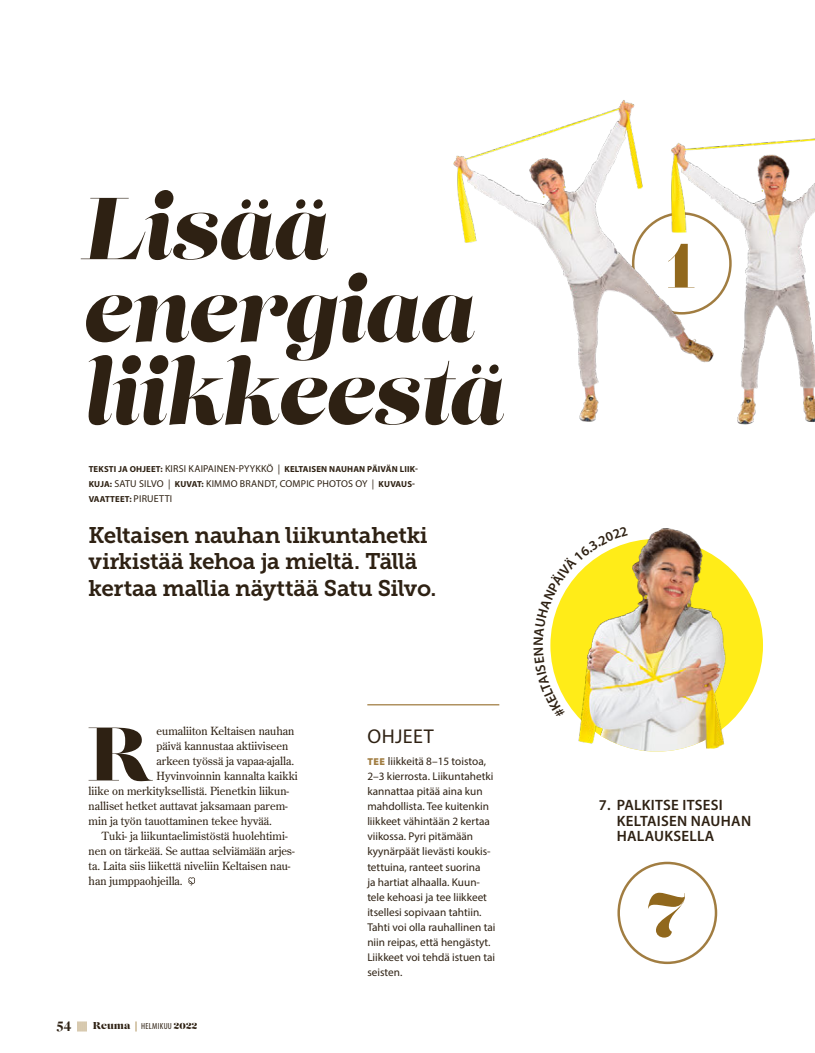
<style>
.page{position:relative;width:815px;height:1053px;background:#fff}
.page>*{position:absolute;margin:0;border:0;box-sizing:border-box;transform-origin:0 0}
._01_otsikko_1{font:italic 87.5px/82.5px "Lust";letter-spacing:-.015em;color:#2e2113}
._01_leipis_0_-_anfan{font:75.5px "Lust Didone";color:#2e2113}
._01_nosto{font:62.5px "Lust Didone";color:#91681d}
._01_Ingressi{font:22.5px/26.2px "Museo Slab 700";letter-spacing:-.015em;color:#2e2113}
._03_faktaboksi_otsik{font:20px "Myriad Pro";letter-spacing:.02em;color:#2e2113}
.t1{font:600 15px/15px "Myriad Pro";letter-spacing:.02em;color:#2e2113}
._02_kainalo_leipis_0{font:11.25px/15px "Myriad Pro";color:#2e2113}
._01_leipis_0_-_anfan-2{font:11.25px "Century Old Style Std";color:#2e2113}
._01_leipis_1{font:11.25px/15px "Century Old Style Std";color:#2e2113}
.kreditti{font:10px "Myriad Pro";letter-spacing:.02em;color:#2e2113}
.kreditti-2{font:700 8.75px "Myriad Pro";letter-spacing:.02em;color:#2e2113}
.t2{font:condensed 8.75px "Myriad Pro";letter-spacing:.03em;color:#2e2113}
.s1{font-weight:400;font-size:10px}
.s2{font-weight:700;font-size:8.75px}
.s3{font-family:"Freight Disp Pro";font-weight:900;font-stretch:normal;font-size:15px}
.s4{font-size:10px;color:#91681d}
.s5{font-family:"Lust";font-stretch:normal;font-size:10px}
.s6{font-family:"Lust";font-stretch:normal}
.s7{font-weight:900;font-size:10px;color:#a17d41}
</style>
<div class="page">
<svg style="left:188px;top:877px;width:7px;height:8px"></svg>
<hr style="left:367px;top:704px;width:132px;height:1px;background:#a17d41">
<div style="left:617px;top:861px;width:100px;height:103px;border:2px solid #a17d41;border-radius:50%"></div>
<img style="left:740px;top:138px;width:75px;height:287px">
<img style="left:453px;top:100px;width:287px;height:324px">
<div style="left:550px;top:539px;width:213px;height:212px;background:#ffec18;border-radius:106px"></div>
<img style="left:578px;top:528px;width:154px;height:223px">
<svg style="left:550px;top:528px;width:78px;height:190px"></svg>
<p class="_01_otsikko_1" style="left:81px;top:192px;width:423px">Lisää energiaa liikkeestä</p>
<p class="kreditti-2" style="left:89px;top:463px;width:331px">TEKSTI JA OHJEET: <span class="s1">KIRSI KAIPAINEN-PYYKKÖ |</span> KELTAISEN NAUHAN PÄIVÄN LIIK-</p>
<p class="kreditti" style="left:89px;top:477px;width:328px"><span class="s2">KUJA:</span> SATU SILVO | <span class="s2">KUVAT:</span> KIMMO BRANDT, COMPIC PHOTOS OY | <span class="s2">KUVAUS-</span></p>
<p class="kreditti-2" style="left:89px;top:493px;width:85px">VAATTEET: <span class="s1">PIRUETTI</span></p>
<p class="_01_Ingressi" style="left:89px;top:522px;width:350px">Keltaisen nauhan liikuntahetki virkistää kehoa ja mieltä. Tällä kertaa mallia näyttää Satu Silvo.</p>
<p class="_01_leipis_0_-_anfan" style="left:88px;top:706px;width:66px">R</p>
<p class="_01_leipis_0_-_anfan-2" style="left:157px;top:724px;width:139px">eumaliiton Keltaisen nauhan</p>
<p class="_01_leipis_0_-_anfan-2" style="left:157px;top:739px;width:133px">päivä kannustaa aktiiviseen</p>
<p class="_01_leipis_0_-_anfan-2" style="left:157px;top:754px;width:139px">arkeen työssä ja vapaa-ajalla.</p>
<p class="_01_leipis_0_-_anfan-2" style="left:157px;top:769px;width:143px">Hyvinvoinnin kannalta kaikki</p>
<p class="_01_leipis_0_-_anfan-2" style="left:89px;top:784px;width:202px">liike on merkityksellistä. Pienetkin liikun-</p>
<p class="_01_leipis_0_-_anfan-2" style="left:89px;top:799px;width:201px">nalliset hetket auttavat jaksamaan parem-</p>
<p class="_01_leipis_0_-_anfan-2" style="left:89px;top:814px;width:185px">min ja työn tauottaminen tekee hyvää.</p>
<p class="_01_leipis_1" style="left:89px;top:828px;width:208px;text-indent:13px">Tuki- ja liikuntaelimistöstä huolehtimi&shy;nen on tärkeää. Se auttaa selviämään arjes&shy;ta. Laita siis liikettä niveliin Keltaisen nau&shy;han jumppaohjeilla.</p>
<p class="t2" style="left:57px;top:1020px;width:142px"><span class="s3">54</span> <span class="s4">|||||</span> <span class="s5">Reuma</span> <span class="s4">|</span> HELMIKUU <span class="s6">2022</span></p>
<p class="_03_faktaboksi_otsik" style="left:368px;top:723px;width:68px">OHJEET</p>
<p class="_02_kainalo_leipis_0" style="left:367px;top:754px;width:130px"><span class="s7">TEE</span> liikkeitä 8–15 toistoa,<br>2–3 kierrosta. Liikuntahetki kannattaa pitää aina kun mahdollista. Tee kuitenkin liikkeet vähintään 2 kertaa viikossa. Pyri pitämään kyynärpäät lievästi koukis&shy;tettuina, ranteet suorina<br>ja hartiat alhaalla. Kuun&shy;tele kehoasi ja tee liikkeet itsellesi sopivaan tahtiin.<br>Tahti voi olla rauhallinen tai niin reipas, että hengästyt.<br>Liikkeet voi tehdä istuen tai seisten.</p>
<p class="_01_nosto" style="left:667px;top:227px;width:30px">1</p>
<p class="t1" style="left:617px;top:797px;width:136px;text-indent:-18px">7. PALKITSE ITSESI<br>KELTAISEN NAUHAN<br>HALAUKSELLA</p>
<p class="_01_nosto" style="left:648px;top:876px;width:39px">7</p>
</div>
